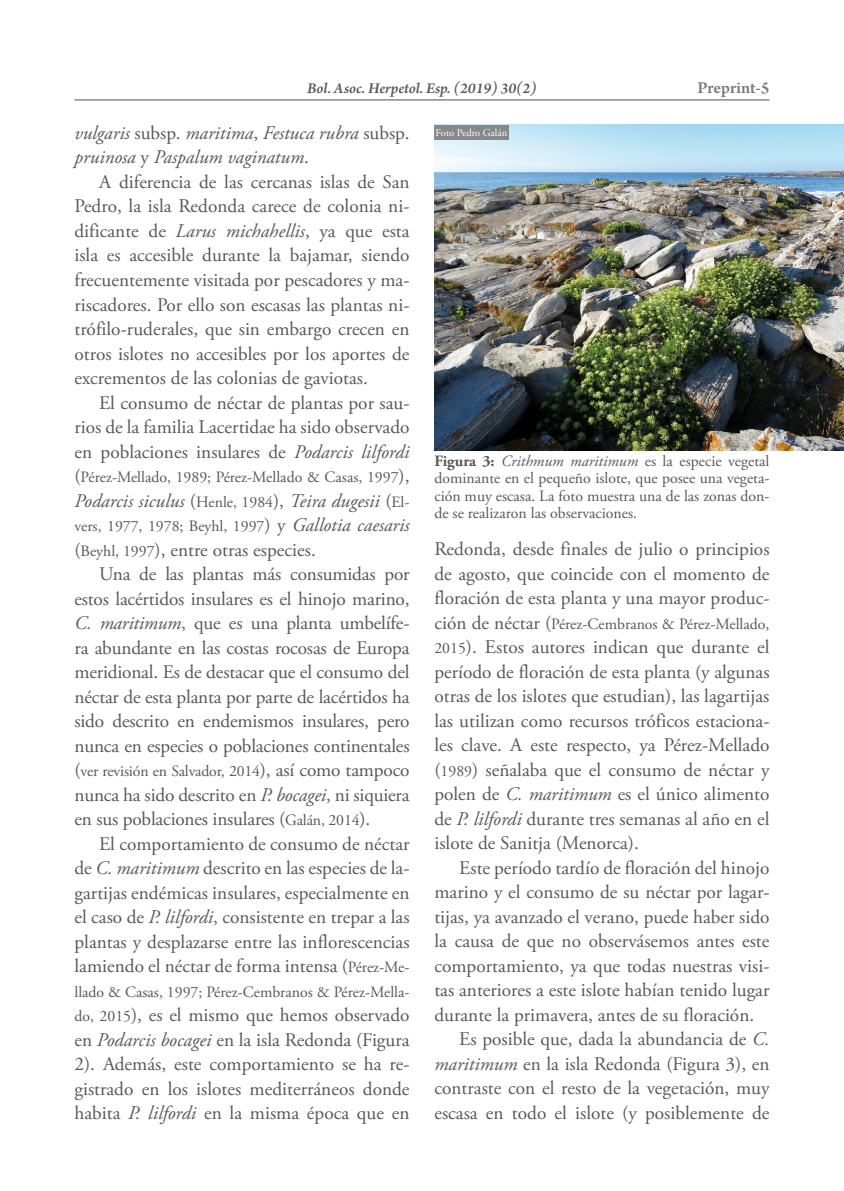
<style>
.page{position:relative;width:844px;height:1191px;background:#fff}
.page>*{position:absolute;margin:0;border:0;box-sizing:border-box;transform-origin:0 0}
.t1{font:19.25px/24.5px "Adobe Garamond Pro";color:#58585a;text-align:justify}
.t2{font:italic 19.25px/24.5px "Adobe Garamond Pro";color:#58585a}
.t3{font:600 17.5px "Arno Pro";color:#58585a}
.t4{font:15.75px/17.5px "Adobe Garamond Pro";color:#58585a;text-align:justify}
.t5{font:italic 600 15.75px "Arno Pro";color:#58585a}
.t6{font:10.5px "Adobe Garamond Pro";color:#fff}
.s1{font-style:normal}
.s2{font-style:italic}
.s3{font-size:19.25px}
.s4{font-style:normal;font-size:15.75px}
.s5{font-style:italic;font-size:19.25px}
.s6{font-size:15.75px}
.s7{font-weight:700}
</style>
<div class="page">
<hr style="left:74px;top:99px;width:695px;height:2px;background:#58585a">
<img style="left:434px;top:125px;width:409px;height:325px">
<div style="left:434px;top:125px;width:74px;height:15px;background:#87888a"></div>
<p class="t5" style="left:307px;top:79px;width:231px">Bol. Asoc. Herpetol. Esp. (2019) 30(2)</p>
<p class="t3" style="left:697px;top:78px;width:74px">Preprint-5</p>
<p class="t2" style="left:74px;top:121px;width:336px">vulgaris <span class="s1">subsp.</span> maritima<span class="s1">,</span> Festuca rubra <span class="s1">subsp. </span>pruinosa <span class="s1">y</span> Paspalum vaginatum<span class="s1">.</span></p>
<p class="t1" style="left:74px;top:170px;width:336px;text-indent:25px">A diferencia de las cercanas islas de San Pedro, la isla Redonda carece de colonia ni&shy;dificante de <span class="s2">Larus michahellis</span>, ya que esta isla es accesible durante la bajamar, siendo frecuentemente visitada por pescadores y ma&shy;riscadores. Por ello son escasas las plantas ni&shy;trófilo-ruderales, que sin embargo crecen en otros islotes no accesibles por los aportes de excrementos de las colonias de gaviotas.</p>
<p class="t1" style="left:74px;top:391px;width:336px;text-indent:25px">El consumo de néctar de plantas por sau&shy;rios de la familia Lacertidae ha sido observado en poblaciones insulares de <span class="s2">Podarcis lilfordi</span></p>
<p class="t4" style="left:74px;top:469px;width:336px"><span class="s3">(</span>Pérez-Mellado, 1989; Pérez-Mellado &amp; Casas, 1997<span class="s3">),</span></p>
<p class="t2" style="left:74px;top:489px;width:336px">Podarcis siculus <span class="s1">(</span><span class="s4">Henle, 1984</span><span class="s1">),</span> Teira dugesii <span class="s1">(</span><span class="s4">El-</span></p>
<p class="t4" style="left:74px;top:518px;width:336px">vers, 1977, 1978; Beyhl, 1997<span class="s3">) y</span> <span class="s5">Gallotia caesaris</span></p>
<p class="t1" style="left:74px;top:538px;width:243px">(<span class="s6">Beyhl, 1997</span>), entre otras especies.</p>
<p class="t1" style="left:99px;top:562px;width:312px">Una de las plantas más consumidas por</p>
<p class="t1" style="left:74px;top:587px;width:336px">estos lacértidos insulares es el hinojo marino,</p>
<p class="t1" style="left:74px;top:611px;width:336px"><span class="s2">C. maritimum</span>, que es una planta umbelífe-</p>
<p class="t1" style="left:74px;top:636px;width:336px">ra abundante en las costas rocosas de Europa</p>
<p class="t1" style="left:74px;top:660px;width:336px">meridional. Es de destacar que el consumo del</p>
<p class="t1" style="left:74px;top:685px;width:336px">néctar de esta planta por parte de lacértidos ha</p>
<p class="t1" style="left:74px;top:709px;width:336px">sido descrito en endemismos insulares, pero</p>
<p class="t1" style="left:74px;top:734px;width:336px">nunca en especies o poblaciones continentales</p>
<p class="t4" style="left:74px;top:763px;width:336px"><span class="s3">(</span>ver revisión en Salvador, 2014<span class="s3">), así como tampoco</span></p>
<p class="t1" style="left:74px;top:783px;width:336px">nunca ha sido descrito en <span class="s2">P. bocagei</span>, ni siquiera en sus poblaciones insulares (<span class="s6">Galán, 2014</span>).</p>
<p class="t1" style="left:74px;top:832px;width:336px;text-indent:25px">El comportamiento de consumo de néctar de <span class="s2">C. maritimum</span> descrito en las especies de la&shy;gartijas endémicas insulares, especialmente en el caso de <span class="s2">P. lilfordi</span>, consistente en trepar a las plantas y desplazarse entre las inflorescencias lamiendo el néctar de forma intensa (<span class="s6">Pérez-Me-</span></p>
<p class="t4" style="left:74px;top:983px;width:336px">llado &amp; Casas, 1997; Pérez-Cembranos &amp; Pérez-Mella-</p>
<p class="t1" style="left:74px;top:1003px;width:336px"><span class="s6">do, 2015</span>), es el mismo que hemos observado en <span class="s2">Podarcis bocagei</span> en la isla Redonda (Figura 2). Además, este comportamiento se ha re&shy;gistrado en los islotes mediterráneos donde habita <span class="s2">P. lilfordi</span> en la misma época que en</p>
<p class="t6" style="left:435px;top:127px;width:73px">Foto Pedro Galán</p>
<p class="t4" style="left:434px;top:452px;width:336px"><span class="s7">Figura 3:</span> <span class="s2">Crithmum maritimum</span> es la especie vegetal dominante en el pequeño islote, que posee una vegeta&shy;ción muy escasa. La foto muestra una de las zonas don&shy;de se realizaron las observaciones.</p>
<p class="t1" style="left:434px;top:537px;width:336px">Redonda, desde finales de julio o principios de agosto, que coincide con el momento de floración de esta planta y una mayor produc-</p>
<p class="t4" style="left:434px;top:615px;width:336px"><span class="s3">ción de néctar (</span>Pérez-Cembranos &amp; Pérez-Mellado,</p>
<p class="t1" style="left:434px;top:635px;width:336px"><span class="s6">2015</span>). Estos autores indican que durante el período de floración de esta planta (y algunas otras de los islotes que estudian), las lagartijas las utilizan como recursos tróficos estaciona&shy;les clave. A este respecto, ya Pérez-Mellado (<span class="s6">1989</span>) señalaba que el consumo de néctar y polen de <span class="s2">C. maritimum</span> es el único alimento de <span class="s2">P. lilfordi</span> durante tres semanas al año en el islote de Sanitja (Menorca).</p>
<p class="t1" style="left:459px;top:856px;width:312px">Este período tardío de floración del hinojo</p>
<p class="t1" style="left:434px;top:880px;width:336px">marino y el consumo de su néctar por lagar-</p>
<p class="t1" style="left:434px;top:905px;width:336px">tijas, ya avanzado el verano, puede haber sido</p>
<p class="t1" style="left:434px;top:929px;width:336px">la causa de que no observásemos antes este</p>
<p class="t1" style="left:434px;top:954px;width:336px">comportamiento, ya que todas nuestras visi-</p>
<p class="t1" style="left:434px;top:978px;width:336px">tas anteriores a este islote habían tenido lugar</p>
<p class="t1" style="left:434px;top:1003px;width:321px">durante la primavera, antes de su floración.</p>
<p class="t1" style="left:459px;top:1027px;width:312px">Es posible que, dada la abundancia de <span class="s2">C.</span></p>
<p class="t1" style="left:434px;top:1052px;width:336px"><span class="s2">maritimum</span> en la isla Redonda (Figura 3), en</p>
<p class="t1" style="left:434px;top:1076px;width:336px">contraste con el resto de la vegetación, muy</p>
<p class="t1" style="left:434px;top:1101px;width:336px">escasa en todo el islote (y posiblemente de</p>
</div>
